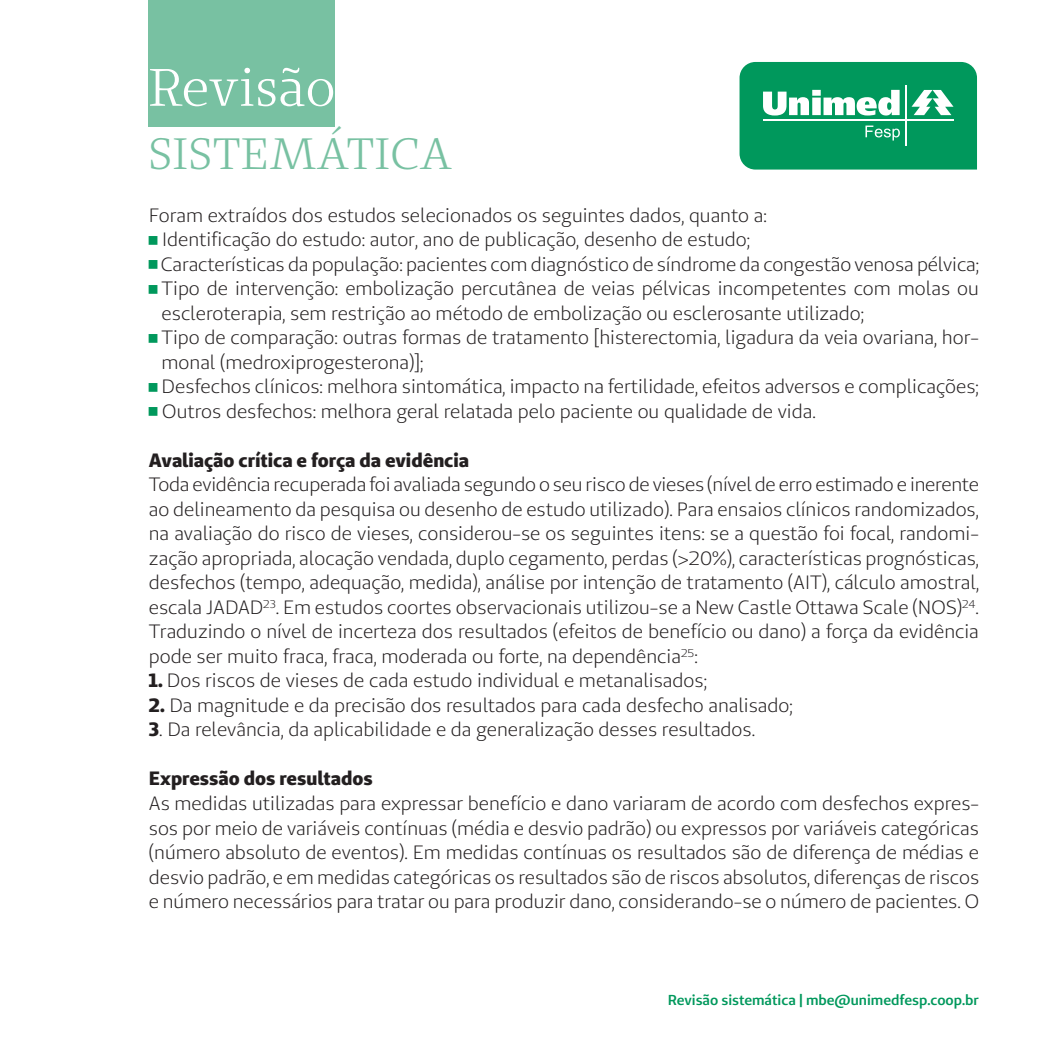
<style>
.page{position:relative;width:1042px;height:1042px;background:#fff}
.page>*{position:absolute;margin:0;border:0;box-sizing:border-box;transform-origin:0 0}
.t1{font:52.5px "Unimed Serif";color:#fff}
.t2{font:43.75px "Unimed Serif";letter-spacing:.01em;color:#78c1a2}
.Texto{font:19.25px/24.5px "Unimed Sans";color:#231f20}
.Texto-2{font:800 19.25px "Unimed Sans";color:#231f20}
.t3{font:600 14.35px "Unimed Sans";color:#00985c}
.s1{font-weight:800}
</style>
<div class="page">
<div style="left:148px;top:0;width:186px;height:127px;background:#78c1a2"></div>
<svg style="left:739px;top:62px;width:238px;height:108px"></svg>
<h1 class="t1" style="left:148px;top:54px;width:189px">Revisão</h1>
<h2 class="t2" style="left:148px;top:126px;width:305px">SISTEMÁTICA</h2>
<p class="Texto" style="left:149px;top:203px;width:619px">Foram extraídos dos estudos selecionados os seguintes dados, quanto a:</p>
<p class="Texto" style="left:162px;top:227px;width:589px">Identificação do estudo: autor, ano de publicação, desenho de estudo;</p>
<p class="Texto" style="left:161px;top:252px;width:820px">Características da população: pacientes com diagnóstico de síndrome da congestão venosa pélvica;</p>
<p class="Texto" style="left:162px;top:276px;width:819px">Tipo de intervenção: embolização percutânea de veias pélvicas incompetentes com molas ou escleroterapia, sem restrição ao método de embolização ou esclerosante utilizado;</p>
<p class="Texto" style="left:162px;top:325px;width:819px">Tipo de comparação: outras formas de tratamento [histerectomia, ligadura da veia ovariana, hor&shy;monal (medroxiprogesterona)];</p>
<p class="Texto" style="left:162px;top:374px;width:819px">Desfechos clínicos: melhora sintomática, impacto na fertilidade, efeitos adversos e complicações;</p>
<p class="Texto" style="left:162px;top:399px;width:655px">Outros desfechos: melhora geral relatada pelo paciente ou qualidade de vida.</p>
<p class="Texto-2" style="left:149px;top:447px;width:322px">Avaliação crítica e força da evidência</p>
<p class="Texto" style="left:149px;top:472px;width:832px;text-align:justify">Toda evidência recuperada foi avaliada segundo o seu risco de vieses (nível de erro estimado e inerente ao delineamento da pesquisa ou desenho de estudo utilizado). Para ensaios clínicos randomizados, na avaliação do risco de vieses, considerou-se os seguintes itens: se a questão foi focal, randomi&shy;zação apropriada, alocação vendada, duplo cegamento, perdas (&gt;20%), características prognósticas, desfechos (tempo, adequação, medida), análise por intenção de tratamento (AIT), cálculo amostral, escala JADAD<sup>23</sup>. Em estudos coortes observacionais utilizou-se a New Castle Ottawa Scale (NOS)<sup>24</sup>.</p>
<p class="Texto" style="left:149px;top:619px;width:831px">Traduzindo o nível de incerteza dos resultados (efeitos de benefício ou dano) a força da evidência pode ser muito fraca, fraca, moderada ou forte, na dependência<sup>25</sup>:</p>
<p class="Texto" style="left:149px;top:668px;width:560px"><span class="s1">1.</span> Dos riscos de vieses de cada estudo individual e metanalisados;</p>
<p class="Texto" style="left:149px;top:693px;width:645px"><span class="s1">2.</span> Da magnitude e da precisão dos resultados para cada desfecho analisado;</p>
<p class="Texto" style="left:149px;top:717px;width:608px"><span class="s1">3</span>. Da relevância, da aplicabilidade e da generalização desses resultados.</p>
<p class="Texto-2" style="left:149px;top:766px;width:225px">Expressão dos resultados</p>
<p class="Texto" style="left:149px;top:791px;width:832px;text-align:justify">As medidas utilizadas para expressar benefício e dano variaram de acordo com desfechos expres&shy;sos por meio de variáveis contínuas (média e desvio padrão) ou expressos por variáveis categóricas (número absoluto de eventos). Em medidas contínuas os resultados são de diferença de médias e desvio padrão, e em medidas categóricas os resultados são de riscos absolutos, diferenças de riscos e número necessários para tratar ou para produzir dano, considerando-se o número de pacientes. O</p>
<p class="t3" style="left:668px;top:990px;width:313px">Revisão sistemática | mbe@unimedfesp.coop.br</p>
</div>
